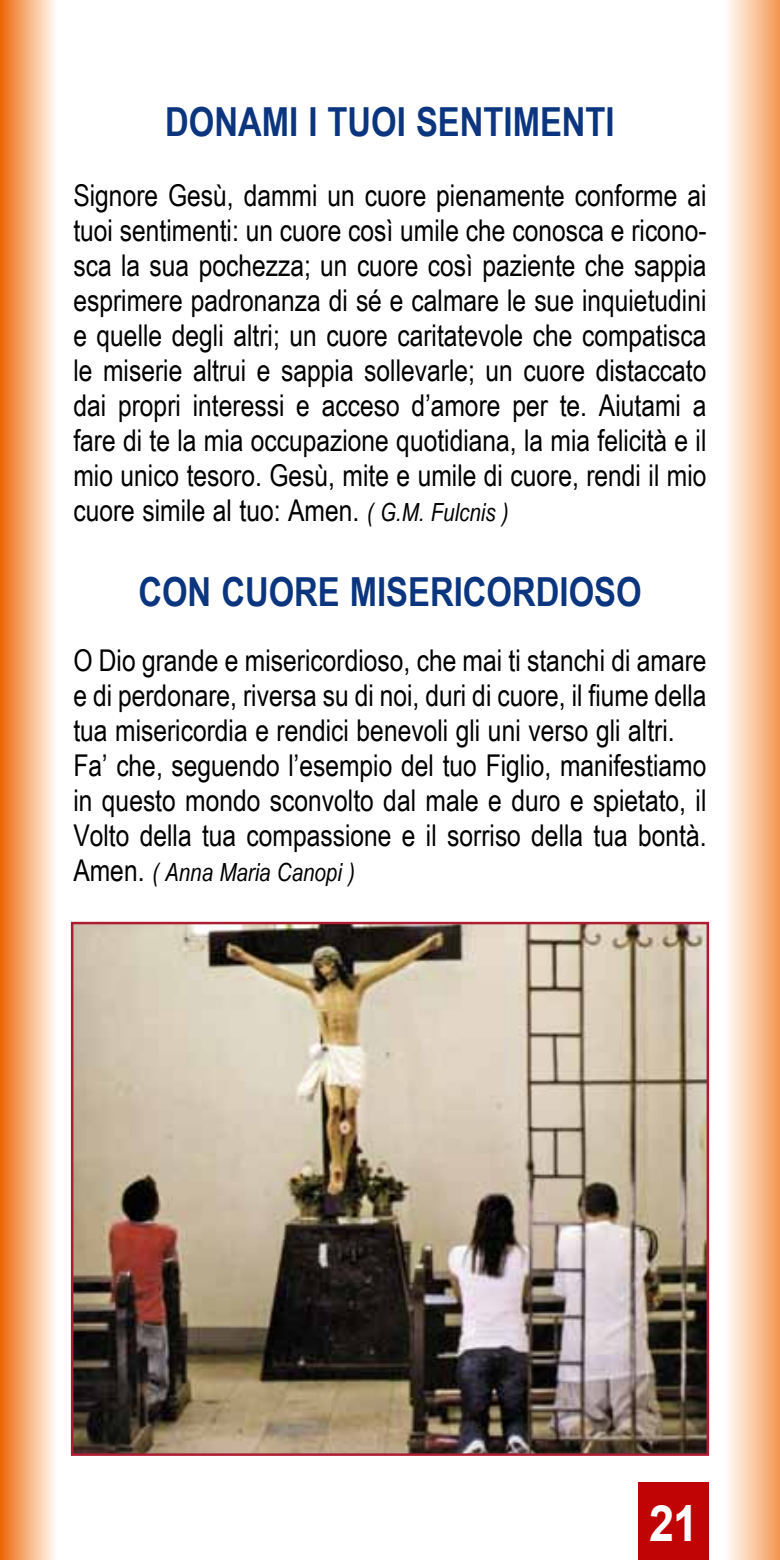
<style>
.page{position:relative;width:780px;height:1560px;background:#fff}
.page>*{position:absolute;margin:0;border:0;box-sizing:border-box;transform-origin:0 0}
.t1{font:700 50px "Arial";color:#fff;scale:.9 1}
.t2{font:700 40px "Arial Narrow";color:#0b367f}
.t3{font:30px/35px "Arial Narrow";color:#000;text-align:justify}
.t4{font:italic 25px "Arial Narrow";color:#000}
.s1{font-style:italic;font-size:25px}
.s2{font-style:normal;font-size:30px}
</style>
<div class="page">
<div style="left:638px;top:1481px;width:71px;height:78px;background:#c00304"></div>
<img style="left:74px;top:924px;width:632px;height:528px">
<div style="left:71px;top:921px;width:638px;height:534px;border:2px solid #ad1d32"></div>
<div style="left:0;top:0;width:57px;height:1559px;background:linear-gradient(to right,#ed6708,#fffffc)"></div>
<div style="left:723px;top:0;width:57px;height:1559px;background:linear-gradient(to right,#fff,#f49852)"></div>
<h2 class="t2" style="left:165px;top:98px;width:451px">DONAMI I TUOI SENTIMENTI</h2>
<p class="t3" style="left:73px;top:178px;width:634px">Signore Gesù, dammi un cuore pienamente conforme ai tuoi sentimenti: un cuore così umile che conosca e ricono&shy;sca la sua pochezza; un cuore così paziente che sappia esprimere padronanza di sé e calmare le sue inquietudini e quelle degli altri; un cuore caritatevole che compatisca le miserie altrui e sappia sollevarle; un cuore distaccato dai propri interessi e acceso d’amore per te. Aiutami a fare di te la mia occupazione quotidiana, la mia felicità e il mio unico tesoro. Gesù, mite e umile di cuore, rendi il mio cuore simile al tuo: Amen. <span class="s1">( G.M. Fulcnis )</span></p>
<h2 class="t2" style="left:138px;top:568px;width:504px">CON CUORE MISERICORDIOSO</h2>
<p class="t3" style="left:73px;top:643px;width:634px;text-align:left">O Dio grande e misericordioso, che mai ti stanchi di amare e di perdonare, riversa su di noi, duri di cuore, il fiume della tua misericordia e rendici benevoli gli uni verso gli altri.<br>Fa’ che, seguendo l’esempio del tuo Figlio, manifestiamo in questo mondo sconvolto dal male e duro e spietato, il Volto della tua compassione e il sorriso della tua bontà.</p>
<p class="t4" style="left:73px;top:858px;width:283px"><span class="s2">Amen.</span> ( Anna Maria Canopi )</p>
<h1 class="t1" style="left:649px;top:1494px;width:56px">21</h1>
</div>
